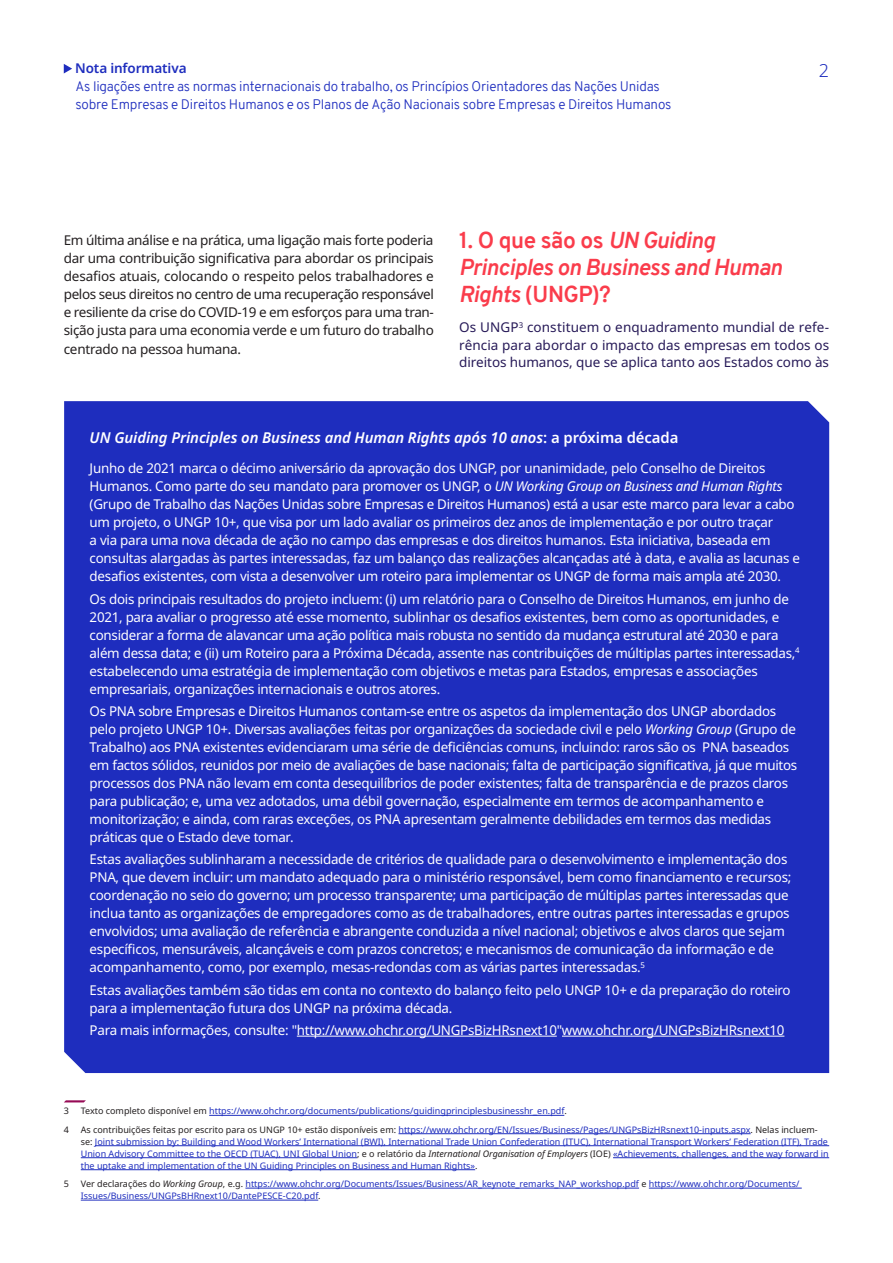
<style>
.page{position:relative;width:893px;height:1263px;background:#fff}
.page>*{position:absolute;margin:0;border:0;box-sizing:border-box;transform-origin:0 0}
.s-titre1{font:italic 700 22.5px/27px "Overpass";letter-spacing:-.02em;color:#fa3c4b}
.t1{font:300 18px "Noto Sans";color:#1e2dbe}
.Titre_Box{font:italic 600 15px "Noto Sans";letter-spacing:-.005em;color:#fff}
.txt_box{font:13.5px/18px "Noto Sans";letter-spacing:-.02em;color:#fff}
.Briefing_A4_-_Body{font:13.5px/18px "Noto Sans";letter-spacing:-.025em;color:#231f20;text-align:justify}
.t2{font:300 13.5px/18px "Overpass";letter-spacing:-.015em;color:#1e2dbe}
.Briefing_A4_-_Body-2{font:13.5px/17.5px "Noto Sans";letter-spacing:-.005em;color:#271a58;text-align:justify}
.t3{font:600 13.5px "Noto Sans";letter-spacing:-.01em;color:#1e2dbe}
.note{font:9px/12px "Noto Sans";color:#1e2dbe}
.note-2{font:9px "Noto Sans";color:#231f20}
.s1{font-style:normal}
.s2{font-style:italic}
.s3{color:#231f20}
.s4{font-style:italic;color:#231f20}
</style>
<div class="page">
<svg style="left:64px;top:64px;width:8px;height:9px"></svg>
<hr style="left:209px;top:1115px;width:355px;height:1px;background:#1e2dbe">
<hr style="left:398px;top:1133px;width:353px;height:1px;background:#1e2dbe">
<hr style="left:95px;top:1145px;width:734px;height:1px;background:#1e2dbe">
<hr style="left:81px;top:1157px;width:276px;height:1px;background:#1e2dbe">
<hr style="left:613px;top:1157px;width:216px;height:1px;background:#1e2dbe">
<hr style="left:81px;top:1169px;width:394px;height:1px;background:#1e2dbe">
<hr style="left:245px;top:1188px;width:394px;height:1px;background:#1e2dbe">
<hr style="left:649px;top:1188px;width:153px;height:1px;background:#1e2dbe">
<hr style="left:81px;top:1200px;width:237px;height:1px;background:#1e2dbe">
<div style="left:64px;top:401px;width:765px;height:672px;background:#1e2dbe"></div>
<hr style="left:297px;top:1036px;width:260px;height:1px;background:#fff">
<hr style="left:562px;top:1036px;width:222px;height:1px;background:#fff">
<svg style="left:64px;top:1100px;width:22px;height:2px"></svg>
<p class="t3" style="left:75px;top:59px;width:113px">Nota informativa</p>
<p class="t2" style="left:76px;top:78px;width:597px">As ligações entre as normas internacionais do trabalho, os Princípios Orientadores das Nações Unidas sobre Empresas e Direitos Humanos e os Planos de Ação Nacionais sobre Empresas e Direitos Humanos</p>
<h2 class="t1" style="left:819px;top:57px;width:12px">2</h2>
<p class="Briefing_A4_-_Body" style="left:64px;top:232px;width:372px">Em última análise e na prática, uma ligação mais forte poderia dar uma contribuição significativa para abordar os principais desafios atuais, colocando o respeito pelos trabalhadores e pelos seus direitos no centro de uma recuperação responsável e resiliente da crise do COVID-19 e em esforços para uma tran&shy;sição justa para uma economia verde e um futuro do trabalho centrado na pessoa humana.</p>
<p class="s-titre1" style="left:459px;top:227px;width:325px"><span class="s1">1. O que são os</span> UN Guiding<br>Principles on Business and Human<br>Rights <span class="s1">(UNGP)?</span></p>
<p class="Briefing_A4_-_Body-2" style="left:459px;top:319px;width:371px">Os UNGP<sup>3</sup> <sup>45</sup>constituem o enquadramento mundial de refe&shy;rência para abordar o impacto das empresas em todos os direitos humanos, que se aplica tanto aos Estados como às</p>
<p class="Titre_Box" style="left:90px;top:427px;width:590px">UN Guiding Principles on Business and Human Rights após 10 anos<span class="s1">: a próxima década</span></p>
<p class="txt_box" style="left:90px;top:460px;width:712px">Junho de 2021 marca o décimo aniversário da aprovação dos UNGP, por unanimidade, pelo Conselho de Direitos Humanos. Como parte do seu mandato para promover os UNGP, o <span class="s2">UN Working Group on Business and Human Rights </span>(Grupo de Trabalho das Nações Unidas sobre Empresas e Direitos Humanos) está a usar este marco para levar a cabo um projeto, o UNGP 10+, que visa por um lado avaliar os primeiros dez anos de implementação e por outro traçar<br>a via para uma nova década de ação no campo das empresas e dos direitos humanos. Esta iniciativa, baseada em consultas alargadas às partes interessadas, faz um balanço das realizações alcançadas até à data, e avalia as lacunas e desafios existentes, com vista a desenvolver um roteiro para implementar os UNGP de forma mais ampla até 2030.</p>
<p class="txt_box" style="left:90px;top:590px;width:712px">Os dois principais resultados do projeto incluem: (i) um relatório para o Conselho de Direitos Humanos, em junho de 2021, para avaliar o progresso até esse momento, sublinhar os desafios existentes, bem como as oportunidades, e considerar a forma de alavancar uma ação política mais robusta no sentido da mudança estrutural até 2030 e para além dessa data; e (ii) um Roteiro para a Próxima Década, assente nas contribuições de múltiplas partes interessadas,<sup>4 </sup>estabelecendo uma estratégia de implementação com objetivos e metas para Estados, empresas e associações empresariais, organizações internacionais e outros atores.</p>
<p class="txt_box" style="left:90px;top:702px;width:709px">Os PNA sobre Empresas e Direitos Humanos contam-se entre os aspetos da implementação dos UNGP abordados pelo projeto UNGP 10+. Diversas avaliações feitas por organizações da sociedade civil e pelo <span class="s2">Working Group</span> (Grupo de Trabalho) aos PNA existentes evidenciaram uma série de deficiências comuns, incluindo: raros são os PNA baseados em factos sólidos, reunidos por meio de avaliações de base nacionais; falta de participação significativa, já que muitos processos dos PNA não levam em conta desequilíbrios de poder existentes; falta de transparência e de prazos claros para publicação; e, uma vez adotados, uma débil governação, especialmente em termos de acompanhamento e monitorização; e ainda, com raras exceções, os PNA apresentam geralmente debilidades em termos das medidas práticas que o Estado deve tomar.</p>
<p class="txt_box" style="left:90px;top:851px;width:703px">Estas avaliações sublinharam a necessidade de critérios de qualidade para o desenvolvimento e implementação dos PNA, que devem incluir: um mandato adequado para o ministério responsável, bem como financiamento e recursos; coordenação no seio do governo; um processo transparente; uma participação de múltiplas partes interessadas que inclua tanto as organizações de empregadores como as de trabalhadores, entre outras partes interessadas e grupos envolvidos; uma avaliação de referência e abrangente conduzida a nível nacional; objetivos e alvos claros que sejam específicos, mensuráveis, alcançáveis e com prazos concretos; e mecanismos de comunicação da informação e de acompanhamento, como, por exemplo, mesas-redondas com as várias partes interessadas.<sup>5</sup></p>
<p class="txt_box" style="left:90px;top:981px;width:702px">Estas avaliações também são tidas em conta no contexto do balanço feito pelo UNGP 10+ e da preparação do roteiro para a implementação futura dos UNGP na próxima década.</p>
<p class="txt_box" style="left:90px;top:1021px;width:696px">Para mais informações, consulte: "http://www.ohchr.org/UNGPsBizHRsnext10"www.ohchr.org/UNGPsBizHRsnext10</p>
<p class="note-2" style="left:64px;top:1105px;width:7px">3</p>
<p class="note" style="left:81px;top:1105px;width:487px"><span class="s3">Texto completo disponível em</span> https://www.ohchr.org/documents/publications/guidingprinciplesbusinesshr_en.pdf<span class="s3">.</span></p>
<p class="note-2" style="left:64px;top:1123px;width:7px">4</p>
<p class="note" style="left:81px;top:1124px;width:750px"><span class="s3">As contribuições feitas por escrito para os UNGP 10+ estão disponíveis em:</span> https://www.ohchr.org/EN/Issues/Business/Pages/UNGPsBizHRsnext10-inputs.aspx<span class="s3">. Nelas incluem&shy;se:</span> Joint submission by: Building and Wood Workers’ International (BWI), International Trade Union Confederation (ITUC), International Transport Workers’ Federation (ITF), Trade Union Advisory Committee to the OECD (TUAC), UNI Global Union<span class="s3">; e o relatório da</span> <span class="s4">International Organisation of Employers</span> <span class="s3">(IOE)</span> «Achievements, challenges, and the way forward in the uptake and implementation of the UN Guiding Principles on Business and Human Rights»<span class="s3">.</span></p>
<p class="note-2" style="left:64px;top:1177px;width:7px">5</p>
<p class="note" style="left:81px;top:1178px;width:720px"><span class="s3">Ver declarações do</span> <span class="s4">Working Group</span><span class="s3">, e.g.</span> https://www.ohchr.org/Documents/Issues/Business/AR_keynote_remarks_NAP_workshop.pdf <span class="s3">e</span> https://www.ohchr.org/Documents/<br>Issues/Business/UNGPsBHRnext10/DantePESCE-C20.pdf<span class="s3">.</span></p>
</div>
